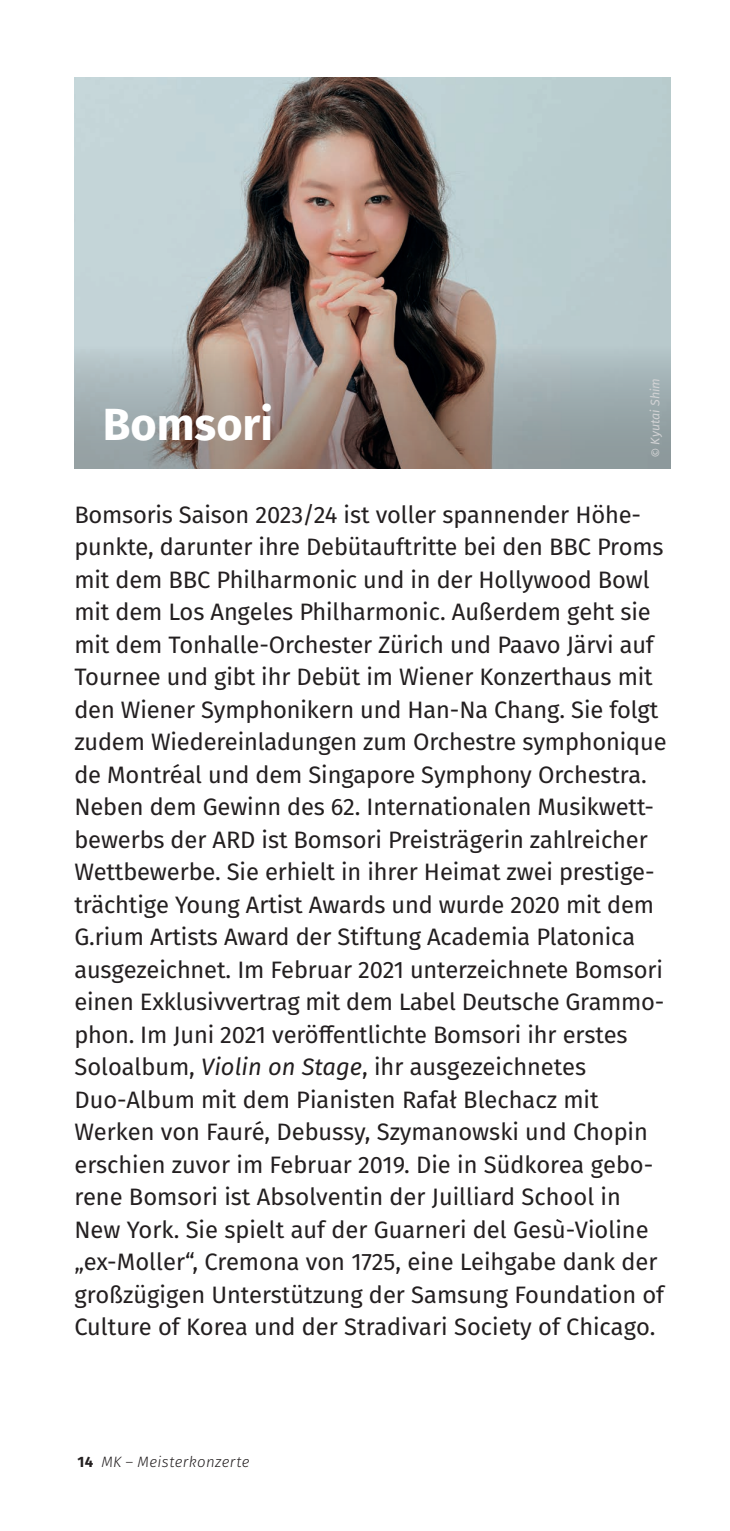
<style>
.page{position:relative;width:730px;height:1531px;background:#fff}
.page>*{position:absolute;margin:0;border:0;box-sizing:border-box;transform-origin:0 0}
.Künstler-Bio___Headline{font:700 45px "Fira Sans";color:#fff}
.Fließtext{font:23.75px/32.5px "Fira Sans";letter-spacing:-.005em;color:#231f20}
.t1{font:italic 300 15px "Fira Sans";letter-spacing:.025em;color:#231f20}
.Fotocredit{font:italic 12.5px "Fira Sans";color:#d1d2d4}
.s1{font-style:italic}
.s2{font-weight:700;font-style:normal}
</style>
<div class="page">
<img style="left:74px;top:78px;width:596px;height:390px">
<svg style="left:75px;top:347px;width:595px;height:121px;background:#918c88"></svg>
<p class="Künstler-Bio___Headline" style="left:103px;top:386px;width:172px">Bomsori</p>
<p class="Fotocredit" style="left:646px;top:458px;width:81px;rotate:-90deg">© Kyutai Shim</p>
<p class="Fließtext" style="left:74px;top:497px;width:594px">Bomsoris Saison 2023/24 ist voller spannender Höhe&shy;punkte, darunter ihre Debütauftritte bei den BBC Proms mit dem BBC Philharmonic und in der Hollywood Bowl mit dem Los Angeles Philharmonic. Außerdem geht sie mit dem Tonhalle-Orchester Zürich und Paavo Järvi auf Tournee und gibt ihr Debüt im Wiener Konzerthaus mit den Wiener Symphonikern und Han-Na Chang. Sie folgt zudem Wiedereinladungen zum Orchestre symphonique de Montréal und dem Singapore Symphony Orchestra.<br>Neben dem Gewinn des 62. Internationalen Musikwett&shy;bewerbs der ARD ist Bomsori Preisträgerin zahlreicher Wettbewerbe. Sie erhielt in ihrer Heimat zwei prestige&shy;trächtige Young Artist Awards und wurde 2020 mit dem G.rium Artists Award der Stiftung Academia Platonica ausgezeichnet. Im Februar 2021 unterzeichnete Bomsori einen Exklusivvertrag mit dem Label Deutsche Grammo&shy;phon. Im Juni 2021 veröffentlichte Bomsori ihr erstes Soloalbum, <span class="s1">Violin on Stage</span>, ihr ausgezeichnetes Duo-Album mit dem Pianisten Rafał Blechacz mit</p>
<p class="Fließtext" style="left:74px;top:1115px;width:591px">Werken von Fauré, Debussy, Szymanowski und Chopin erschien zuvor im Februar 2019. Die in Südkorea gebo&shy;rene Bomsori ist Absolventin der Juilliard School in New York. Sie spielt auf der Guarneri del Gesù-Violine „ex-Moller“, Cremona von 1725, eine Leihgabe dank der großzügigen Unterstützung der Samsung Foundation of Culture of Korea und der Stradivari Society of Chicago.</p>
<p class="t1" style="left:78px;top:1451px;width:173px"><span class="s2">14</span> MK – Meisterkonzerte</p>
</div>
